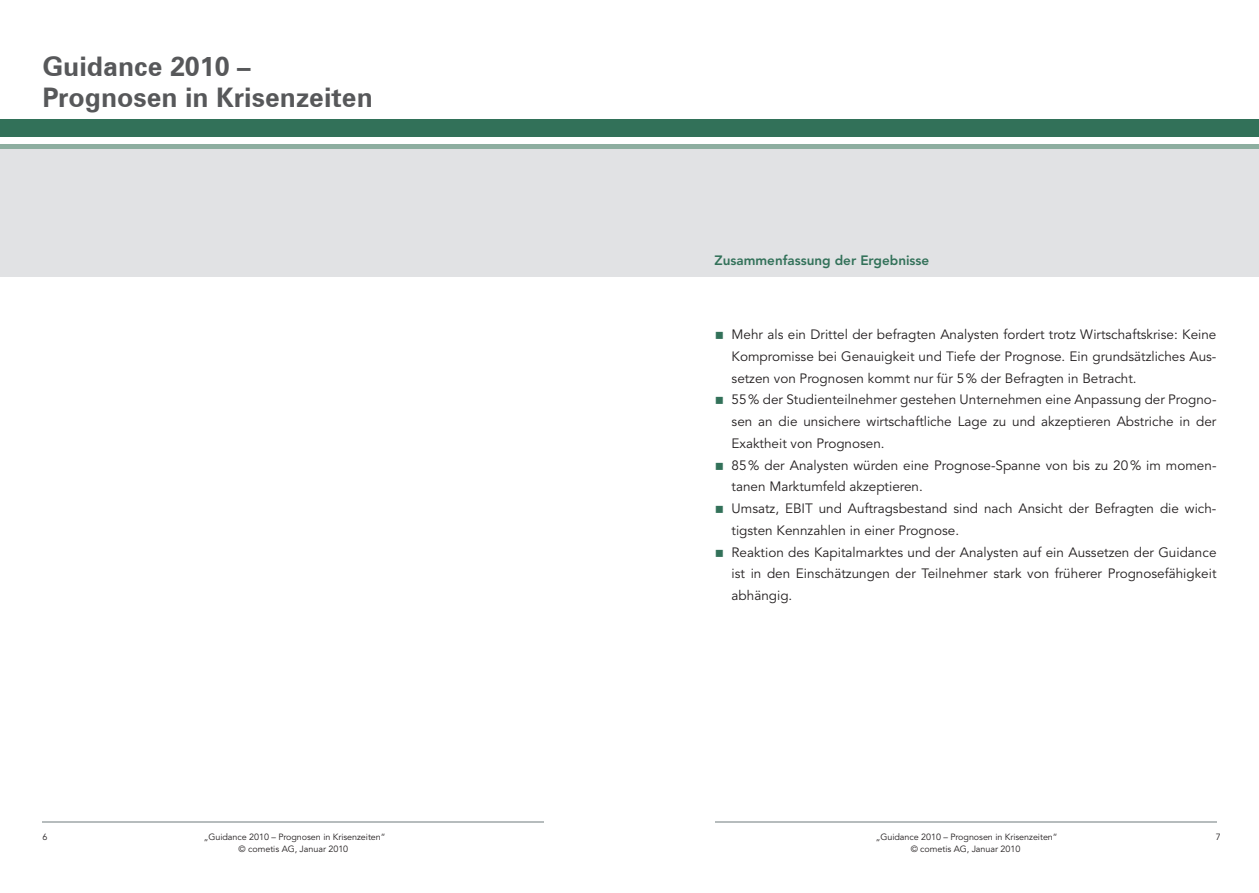
<style>
.page{position:relative;width:1259px;height:893px;background:#fff}
.page>*{position:absolute;margin:0;border:0;box-sizing:border-box;transform-origin:0 0}
.t1{font:700 27px/31.5px "Zurich BT";color:#57585a}
.t2{font:13.5px/21.8px "Avenir LT Std";color:#231f20;text-align:justify}
.t3{font:800 13.5px "Avenir LT Std";color:#327159}
.t4{font:9px/12px "Avenir LT Std";letter-spacing:-.005em;color:#231f20;text-align:center}
.s1{color:#327159}
</style>
<div class="page">
<hr style="left:43px;top:821px;width:501px;height:1px;background:#b6bcbd">
<div style="left:0;top:119px;width:629px;height:17px;background:#327159"></div>
<hr style="left:0;top:145px;width:629px;height:4px;background:#8daea0">
<hr style="left:714px;top:821px;width:502px;height:1px;background:#b6bcbd">
<div style="left:629px;top:119px;width:630px;height:17px;background:#327159"></div>
<hr style="left:629px;top:145px;width:630px;height:4px;background:#8daea0">
<div style="left:0;top:149px;width:1259px;height:127px;background:#e1e2e4"></div>
<h1 class="t1" style="left:43px;top:50px;width:332px">Guidance 2010 –<br>Prognosen in Krisenzeiten</h1>
<p class="t3" style="left:714px;top:253px;width:216px">Zusammenfassung der Ergebnisse</p>
<p class="t2" style="left:731px;top:324px;width:486px;text-indent:-17px"><span class="s1">○</span> Mehr als ein Drittel der befragten Analysten fordert trotz Wirtschaftskrise: Keine Kompromisse bei Genauigkeit und Tiefe der Prognose. Ein grundsätzliches Aus&shy;setzen von Prognosen kommt nur für 5 % der Befragten in Betracht.</p>
<p class="t2" style="left:731px;top:389px;width:486px;text-indent:-17px"><span class="s1">○</span> 55 % der Studienteilnehmer gestehen Unternehmen eine Anpassung der Progno&shy;sen an die unsichere wirtschaftliche Lage zu und akzeptieren Abstriche in der Exaktheit von Prognosen.</p>
<p class="t2" style="left:731px;top:455px;width:486px;text-indent:-17px"><span class="s1">○</span> 85 % der Analysten würden eine Prognose-Spanne von bis zu 20 % im momen&shy;tanen Marktumfeld akzeptieren.</p>
<p class="t2" style="left:731px;top:498px;width:486px;text-indent:-17px"><span class="s1">○</span> Umsatz, EBIT und Auftragsbestand sind nach Ansicht der Befragten die wich&shy;tigsten Kennzahlen in einer Prognose.</p>
<p class="t2" style="left:731px;top:542px;width:486px;text-indent:-17px"><span class="s1">○</span> Reaktion des Kapitalmarktes und der Analysten auf ein Aussetzen der Guidance ist in den Einschätzungen der Teilnehmer stark von früherer Prognosefähigkeit abhängig.</p>
<p class="t4" style="left:43px;top:831px;width:7px">6</p>
<p class="t4" style="left:876px;top:831px;width:183px">„Guidance 2010 – Prognosen in Krisenzeiten“</p>
<p class="t4" style="left:1215px;top:831px;width:7px">7</p>
<p class="t4" style="left:910px;top:843px;width:111px">© cometis AG, Januar 2010</p>
<p class="t4" style="left:204px;top:831px;width:183px">„Guidance 2010 – Prognosen in Krisenzeiten“ © cometis AG, Januar 2010</p>
</div>
